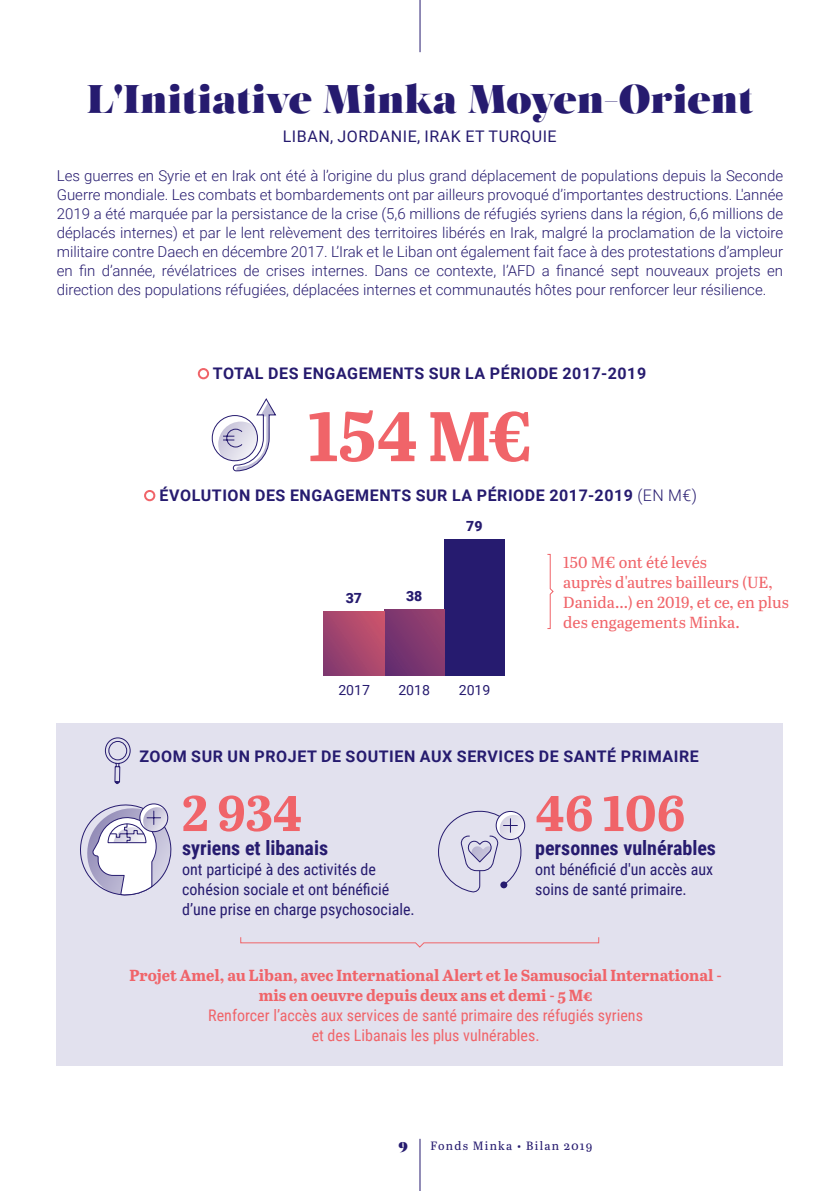
<style>
.page{position:relative;width:840px;height:1191px;background:#fff}
.page>*{position:absolute;margin:0;border:0;box-sizing:border-box;transform-origin:0 0}
.t1{font:700 70px "Abril Text";color:#f06469}
.t2{font:700 50px "Abril Text";color:#f06469}
.t3{font:40px "Salome";color:#261b6f}
.t4{font:700 20px "Roboto Condensed";color:#261b6f}
.t5{font:700 16px "Roboto";letter-spacing:.035em;color:#261b6f}
.t6{font:16px/20px "Roboto Condensed";color:#261b6f}
.t7{font:700 16px/20px "Abril Text";color:#f06469;text-align:center}
.t8{font:16px/20px "Roboto Condensed";color:#f06469;text-align:center}
.t9{font:16px/20px "Abril Text";color:#f06469}
.t10{font:16px "Roboto";letter-spacing:.035em;color:#261b6f}
.t11{font:300 15px/19px "Roboto";color:#261b6f;text-align:justify}
.t12{font:14px "Roboto";color:#261b6f}
.t13{font:900 14px "Roboto";color:#261b6f}
.t14{font:14px "Salome";color:#261b6f}
.t15{font:12px "Abril Text";letter-spacing:.1em;color:#261b6f}
.s1{font-weight:300}
</style>
<div class="page">
<div style="left:57px;top:723px;width:725px;height:342px;background:#e2e1ee"></div>
<hr style="left:419px;top:0;width:1px;height:52px;background:#261b6f">
<div style="left:444px;top:539px;width:60px;height:136px;background:#261b6f"></div>
<div style="left:384px;top:609px;width:60px;height:66px;background:linear-gradient(to right,#6c306f,#913e6f)"></div>
<svg style="left:323px;top:611px;width:61px;height:64px"></svg>
<svg style="left:547px;top:553px;width:7px;height:76px"></svg>
<svg style="left:80px;top:803px;width:92px;height:92px"></svg>
<svg style="left:438px;top:810px;width:87px;height:83px"></svg>
<svg style="left:240px;top:937px;width:359px;height:11px"></svg>
<div style="left:144px;top:490px;width:11px;height:11px;border:2px solid #f06469;border-radius:50%"></div>
<div style="left:198px;top:368px;width:11px;height:11px;border:2px solid #f06469;border-radius:50%"></div>
<svg style="left:211px;top:398px;width:66px;height:74px"></svg>
<svg style="left:105px;top:737px;width:26px;height:47px"></svg>
<hr style="left:419px;top:1138px;width:1px;height:53px;background:#261b6f">
<h3 class="t3" style="left:87px;top:72px;width:668px">L'Initiative Minka Moyen-Orient</h3>
<p class="t10" style="left:282px;top:125px;width:275px">LIBAN, JORDANIE, IRAK ET TURQUIE</p>
<p class="t11" style="left:57px;top:166px;width:727px">Les guerres en Syrie et en Irak ont été à l’origine du plus grand déplacement de populations depuis la Seconde Guerre mondiale. Les combats et bombardements ont par ailleurs provoqué d’importantes destructions. L'année 2019 a été marquée par la persistance de la crise (5,6 millions de réfugiés syriens dans la région, 6,6 millions de déplacés internes) et par le lent relèvement des territoires libérés en Irak, malgré la proclamation de la victoire militaire contre Daech en décembre 2017. L’Irak et le Liban ont également fait face à des protestations d’ampleur en fin d’année, révélatrices de crises internes. Dans ce contexte, l’AFD a financé sept nouveaux projets en direction des populations réfugiées, déplacées internes et communautés hôtes pour renforcer leur résilience.</p>
<p class="t5" style="left:213px;top:362px;width:434px">TOTAL DES ENGAGEMENTS SUR LA PÉRIODE 2017-2019</p>
<h1 class="t1" style="left:307px;top:384px;width:227px">154 M€</h1>
<p class="t5" style="left:159px;top:484px;width:538px">ÉVOLUTION DES ENGAGEMENTS SUR LA PÉRIODE 2017-2019 <span class="s1">(EN M€)</span></p>
<p class="t13" style="left:345px;top:588px;width:18px">37</p>
<p class="t13" style="left:406px;top:586px;width:18px">38</p>
<p class="t13" style="left:466px;top:516px;width:18px">79</p>
<p class="t12" style="left:338px;top:680px;width:33px;rotate:1deg">2017</p>
<p class="t12" style="left:398px;top:680px;width:33px;rotate:1deg">2018</p>
<p class="t12" style="left:459px;top:680px;width:33px;rotate:1deg">2019</p>
<p class="t9" style="left:563px;top:551px;width:227px">150 M€ ont été levés<br>auprès d'autres bailleurs (UE,<br>Danida...) en 2019, et ce, en plus des engagements Minka.</p>
<p class="t5" style="left:139px;top:745px;width:560px">ZOOM SUR UN PROJET DE SOUTIEN AUX SERVICES DE SANTÉ PRIMAIRE</p>
<h2 class="t2" style="left:182px;top:776px;width:121px">2 934</h2>
<h3 class="t4" style="left:182px;top:834px;width:147px">syriens et libanais</h3>
<p class="t6" style="left:182px;top:858px;width:234px">ont participé à des activités de cohésion sociale et ont bénéficié d’une prise en charge psychosociale.</p>
<h2 class="t2" style="left:535px;top:776px;width:151px">46 106</h2>
<h3 class="t4" style="left:535px;top:834px;width:182px">personnes vulnérables</h3>
<p class="t6" style="left:535px;top:858px;width:179px">ont bénéficié d'un accès aux soins de santé primaire.</p>
<p class="t7" style="left:129px;top:964px;width:593px">Projet Amel, au Liban, avec International Alert et le Samusocial International - mis en oeuvre depuis deux ans et demi - 5 M€</p>
<p class="t8" style="left:208px;top:1004px;width:436px">Renforcer l’accès aux services de santé primaire des réfugiés syriens et des Libanais les plus vulnérables.</p>
<p class="t14" style="left:398px;top:1137px;width:11px">9</p>
<p class="t15" style="left:430px;top:1137px;width:163px">Fonds Minka • Bilan 2019</p>
</div>
